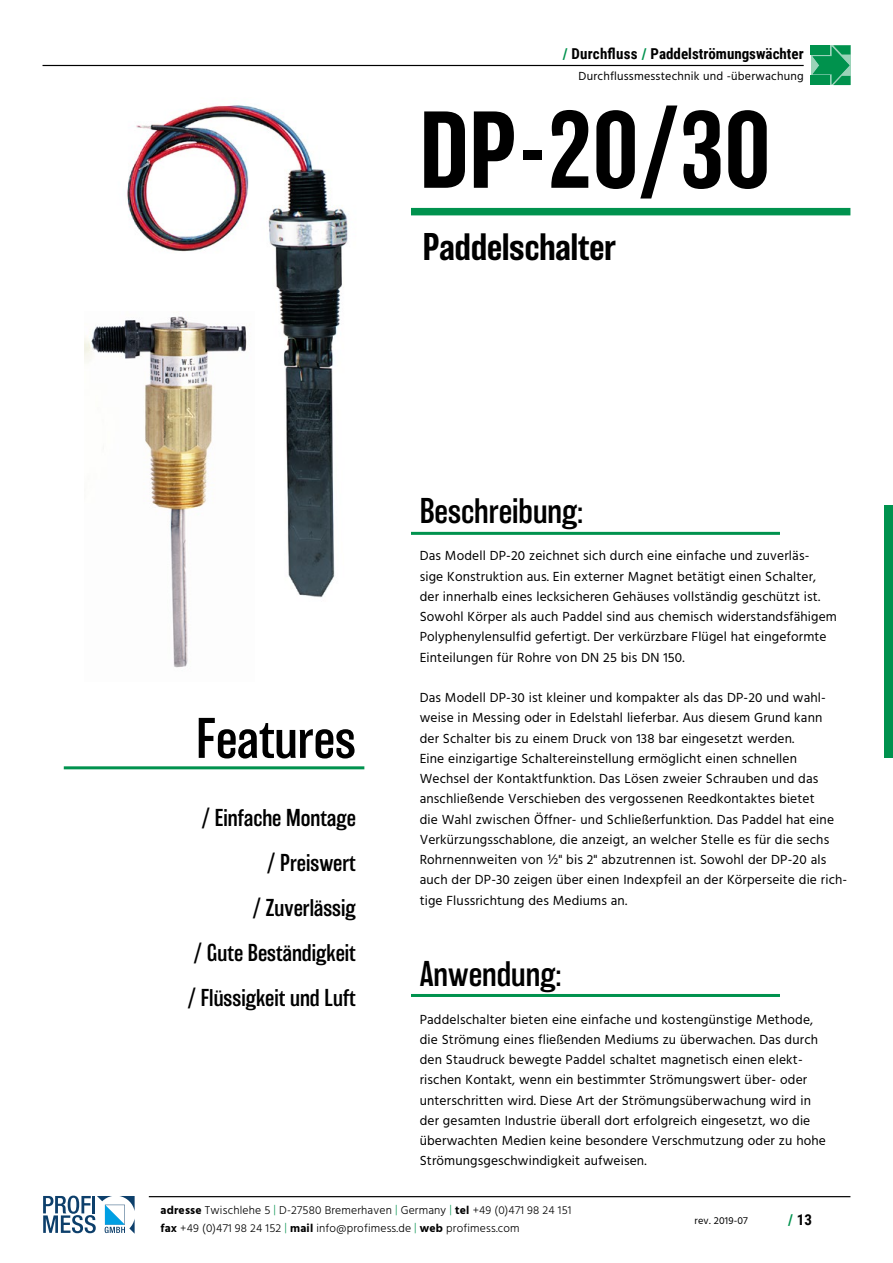
<style>
.page{position:relative;width:893px;height:1263px;background:#fff}
.page>*{position:absolute;margin:0;border:0;box-sizing:border-box;transform-origin:0 0}
.t1{font:500 100.35px "Balboa";color:#000}
.t2{font:300 52.65px "Balboa";color:#000}
.t3{font:500 35.55px "Balboa";color:#000}
.t4{font:300 33px "Balboa";color:#000}
.t5{font:300 22.5px/45px "Balboa";color:#000;text-align:right}
.t6{font:700 15px "Roboto Condensed";color:#000}
.t7{font:13.5px/20.2px "Hind Guntur";letter-spacing:.01em;color:#000}
.t8{font:12px "Hind Guntur";letter-spacing:.015em;color:#000}
.t9{font:300 11.7px/18px "Hind Guntur";letter-spacing:.015em;color:#000}
.t10{font:10.35px "Hind Guntur";letter-spacing:.015em;color:#000}
.s1{color:#00924e}
.s2{font-weight:700}
</style>
<div class="page">
<div style="left:811px;top:45px;width:39px;height:40px;background:#9ad3b8"></div>
<div style="left:811px;top:45px;width:19px;height:10px;background:#00924d"></div>
<div style="left:811px;top:76px;width:19px;height:9px;background:#00924d"></div>
<svg style="left:812px;top:45px;width:38px;height:40px"></svg>
<hr style="left:43px;top:65px;width:761px;height:1px;background:#000">
<hr style="left:149px;top:1196px;width:701px;height:1px;background:#000">
<div style="left:885px;top:505px;width:8px;height:253px;background:#00924e"></div>
<svg style="left:43px;top:1195px;width:92px;height:39px"></svg>
<div style="left:411px;top:208px;width:439px;height:7px;background:#00924e"></div>
<hr style="left:411px;top:532px;width:369px;height:3px;background:#00924e">
<hr style="left:411px;top:994px;width:369px;height:3px;background:#00924e">
<hr style="left:64px;top:766px;width:300px;height:3px;background:#00924e">
<img style="left:127px;top:105px;width:221px;height:493px">
<img style="left:85px;top:312px;width:169px;height:356px">
<p class="t6" style="left:563px;top:43px;width:242px"><span class="s1">/</span> Durchfluss <span class="s1">/</span> Paddelströmungswächter</p>
<p class="t8" style="left:579px;top:69px;width:227px">Durchflussmesstechnik und -überwachung</p>
<h1 class="t1" style="left:419px;top:95px;width:352px">DP-20/30</h1>
<h3 class="t3" style="left:423px;top:227px;width:195px">Paddelschalter</h3>
<h2 class="t2" style="left:196px;top:711px;width:161px">Features</h2>
<h3 class="t5" style="left:187px;top:795px;width:170px">/ Einfache Montage / Preiswert<br>/ Zuverlässig<br>/ Gute Beständigkeit / Flüssigkeit und Luft</h3>
<h3 class="t4" style="left:420px;top:493px;width:165px">Beschreibung:</h3>
<p class="t7" style="left:420px;top:546px;width:419px">Das Modell DP-20 zeichnet sich durch eine einfache und zuverläs-<br>sige Konstruktion aus. Ein externer Magnet betätigt einen Schalter, der innerhalb eines lecksicheren Gehäuses vollständig geschützt ist.<br>Sowohl Körper als auch Paddel sind aus chemisch widerstandsfähigem Polyphenylensulfid gefertigt. Der verkürzbare Flügel hat eingeformte Einteilungen für Rohre von DN 25 bis DN 150.</p>
<p class="t7" style="left:420px;top:687px;width:429px">Das Modell DP-30 ist kleiner und kompakter als das DP-20 und wahl&shy;weise in Messing oder in Edelstahl lieferbar. Aus diesem Grund kann<br>der Schalter bis zu einem Druck von 138 bar eingesetzt werden.<br>Eine einzigartige Schaltereinstellung ermöglicht einen schnellen Wechsel der Kontaktfunktion. Das Lösen zweier Schrauben und das anschließende Verschieben des vergossenen Reedkontaktes bietet<br>die Wahl zwischen Öffner- und Schließerfunktion. Das Paddel hat eine Verkürzungsschablone, die anzeigt, an welcher Stelle es für die sechs Rohrnennweiten von ½" bis 2" abzutrennen ist. Sowohl der DP-20 als auch der DP-30 zeigen über einen Indexpfeil an der Körperseite die rich&shy;tige Flussrichtung des Mediums an.</p>
<h3 class="t4" style="left:420px;top:956px;width:143px">Anwendung:</h3>
<p class="t7" style="left:420px;top:1009px;width:408px">Paddelschalter bieten eine einfache und kostengünstige Methode, die Strömung eines fließenden Mediums zu überwachen. Das durch den Staudruck bewegte Paddel schaltet magnetisch einen elekt&shy;rischen Kontakt, wenn ein bestimmter Strömungswert über- oder unterschritten wird. Diese Art der Strömungsüberwachung wird in der gesamten Industrie überall dort erfolgreich eingesetzt, wo die überwachten Medien keine besondere Verschmutzung oder zu hohe Strömungsgeschwindigkeit aufweisen.</p>
<p class="t9" style="left:161px;top:1201px;width:412px"><span class="s2">adresse</span> Twischlehe 5 <span class="s1">|</span> D-27580 Bremerhaven <span class="s1">|</span> Germany <span class="s1">|</span> <span class="s2">tel</span> +49 (0)471 98 24 151 <span class="s2">fax</span> +49 (0)471 98 24 152 <span class="s1">|</span> <span class="s2">mail</span> info@profimess.de <span class="s1">|</span> <span class="s2">web</span> profimess.com</p>
<p class="t10" style="left:695px;top:1214px;width:55px">rev. 2019-07</p>
<p class="t6" style="left:788px;top:1209px;width:26px"><span class="s1">/</span> 13</p>
</div>
